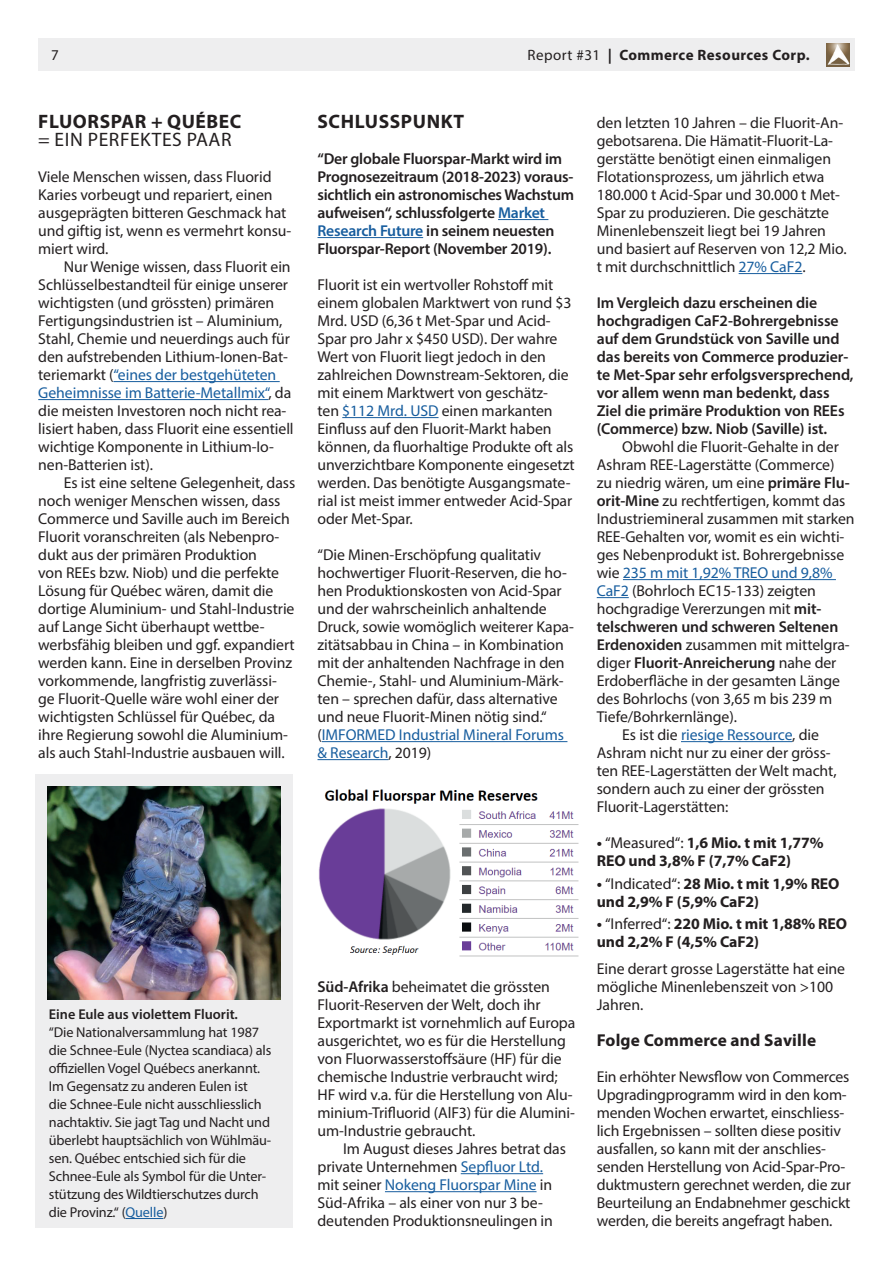
<style>
.page{position:relative;width:893px;height:1263px;background:#fff}
.page>*{position:absolute;margin:0;border:0;box-sizing:border-box;transform-origin:0 0}
.t1{font:700 19.5px "Myriad Pro";letter-spacing:.03em;color:#231f20}
.t2{font:19.5px "Myriad Pro";letter-spacing:.03em;color:#231f20}
.t3{font:700 17.25px "Myriad Pro";letter-spacing:.01em;color:#231f20}
.t4{font:15.75px/18px "Myriad Pro";letter-spacing:-.005em;color:#231f20}
.t5{font:600 15.75px/18px "Myriad Pro";letter-spacing:-.005em;color:#231f20}
.t6{font:700 15.75px/18px "Myriad Pro";letter-spacing:-.005em;color:#231f20}
.t7{font:15.75px "Myriad Pro";letter-spacing:-.005em;color:#175d9e}
.t8{font:700 15px "Myriad Pro";letter-spacing:.03em;color:#231f20}
.t9{font:15px "Myriad Pro";color:#231f20}
.t10{font:14.25px/18px "Myriad Pro";letter-spacing:-.01em;color:#231f20}
.t11{font:600 14.25px "Myriad Pro";color:#231f20}
.s1{font-weight:400}
.s2{color:#175d9e}
.s3{font-weight:600}
.s4{color:#231f20}
</style>
<div class="page">
<hr style="left:113px;top:381px;width:167px;height:1px;background:#175d9e">
<hr style="left:38px;top:399px;width:230px;height:1px;background:#175d9e">
<hr style="left:498px;top:219px;width:50px;height:1px;background:#175d9e">
<hr style="left:317px;top:237px;width:106px;height:1px;background:#175d9e">
<hr style="left:342px;top:417px;width:97px;height:1px;background:#175d9e">
<hr style="left:322px;top:741px;width:245px;height:1px;background:#175d9e">
<hr style="left:317px;top:759px;width:71px;height:1px;background:#175d9e">
<hr style="left:461px;top:1173px;width:82px;height:1px;background:#175d9e">
<hr style="left:385px;top:1191px;width:151px;height:1px;background:#175d9e">
<hr style="left:739px;top:273px;width:63px;height:1px;background:#175d9e">
<hr style="left:623px;top:579px;width:213px;height:1px;background:#175d9e">
<hr style="left:597px;top:597px;width:32px;height:1px;background:#175d9e">
<hr style="left:681px;top:741px;width:111px;height:1px;background:#175d9e">
<div style="left:35px;top:774px;width:258px;height:454px;background:#eeeeef"></div>
<img style="left:318px;top:789px;width:260px;height:168px">
<img style="left:48px;top:787px;width:233px;height:213px">
<hr style="left:125px;top:1218px;width:38px;height:1px;background:#175d9e">
<div style="left:38px;top:38px;width:817px;height:33px;background:#eeeeef"></div>
<img style="left:827px;top:43px;width:22px;height:23px">
<p class="t9" style="left:51px;top:46px;width:9px">7</p>
<p class="t8" style="left:528px;top:47px;width:283px"><span class="s1">Report #31</span> | Commerce Resources Corp.</p>
<p class="t1" style="left:38px;top:110px;width:205px">FLUORSPAR + QUÉBEC</p>
<p class="t2" style="left:38px;top:127px;width:195px">= EIN PERFEKTES PAAR</p>
<p class="t4" style="left:38px;top:167px;width:255px">Viele Menschen wissen, dass Fluorid<br>Karies vorbeugt und repariert, einen ausgeprägten bitteren Geschmack hat und giftig ist, wenn es vermehrt konsu&shy;miert wird.</p>
<p class="t4" style="left:38px;top:257px;width:257px;text-indent:26px">Nur Wenige wissen, dass Fluorit ein Schlüsselbestandteil für einige unserer wichtigsten (und grössten) primären Fertigungsindustrien ist – Aluminium, Stahl, Chemie und neuerdings auch für den aufstrebenden Lithium-Ionen-Bat&shy;teriemarkt (<span class="s2">“eines der bestgehüteten Geheimnisse im Batterie-Metallmix“</span>, da die meisten Investoren noch nicht rea&shy;lisiert haben, dass Fluorit eine essentiell wichtige Komponente in Lithium-Io&shy;nen-Batterien ist).</p>
<p class="t4" style="left:38px;top:473px;width:259px;text-indent:26px">Es ist eine seltene Gelegenheit, dass noch weniger Menschen wissen, dass Commerce und Saville auch im Bereich Fluorit voranschreiten (als Nebenpro&shy;dukt aus der primären Produktion<br>von REEs bzw. Niob) und die perfekte Lösung für Québec wären, damit die dortige Aluminium- und Stahl-Industrie auf Lange Sicht überhaupt wettbe&shy;werbsfähig bleiben und ggf. expandiert werden kann. Eine in derselben Provinz vorkommende, langfristig zuverlässi&shy;ge Fluorit-Quelle wäre wohl einer der wichtigsten Schlüssel für Québec, da ihre Regierung sowohl die Aluminium&shy;als auch Stahl-Industrie ausbauen will.</p>
<p class="t11" style="left:49px;top:1005px;width:191px">Eine Eule aus violettem Fluorit.</p>
<p class="t10" style="left:49px;top:1023px;width:224px">“Die Nationalversammlung hat 1987 die Schnee-Eule (Nyctea scandiaca) als offiziellen Vogel Québecs anerkannt.<br>Im Gegensatz zu anderen Eulen ist<br>die Schnee-Eule nicht ausschliesslich nachtaktiv. Sie jagt Tag und Nacht und überlebt hauptsächlich von Wühlmäu&shy;sen. Québec entschied sich für die Schnee-Eule als Symbol für die Unter&shy;stützung des Wildtierschutzes durch die Provinz.“ (<span class="s2">Quelle</span>)</p>
<p class="t1" style="left:317px;top:110px;width:148px">SCHLUSSPUNKT</p>
<p class="t5" style="left:317px;top:149px;width:258px">“Der globale Fluorspar-Markt wird im Prognosezeitraum (2018-2023) voraus&shy;sichtlich ein astronomisches Wachstum aufweisen“, schlussfolgerte <span class="s2">Market Research Future</span> in seinem neuesten Fluorspar-Report (November 2019).</p>
<p class="t4" style="left:317px;top:275px;width:259px">Fluorit ist ein wertvoller Rohstoff mit einem globalen Marktwert von rund $3<br>Mrd. USD (6,36 t Met-Spar und Acid-Spar pro Jahr x $450 USD). Der wahre Wert von Fluorit liegt jedoch in den zahlreichen Downstream-Sektoren, die mit einem Marktwert von geschätz-<br>ten <span class="s2">$112 Mrd. USD</span> einen markanten Einfluss auf den Fluorit-Markt haben können, da fluorhaltige Produkte oft als unverzichtbare Komponente eingesetzt werden. Das benötigte Ausgangsmate&shy;rial ist meist immer entweder Acid-Spar oder Met-Spar.</p>
<p class="t4" style="left:317px;top:545px;width:258px">“Die Minen-Erschöpfung qualitativ hochwertiger Fluorit-Reserven, die ho&shy;hen Produktionskosten von Acid-Spar und der wahrscheinlich anhaltende Druck, sowie womöglich weiterer Kapa&shy;zitätsabbau in China – in Kombination mit der anhaltenden Nachfrage in den Chemie-, Stahl- und Aluminium-Märk&shy;ten – sprechen dafür, dass alternative und neue Fluorit-Minen nötig sind.“ (<span class="s2">IMFORMED Industrial Mineral Forums &amp; Research</span>, 2019)</p>
<p class="t4" style="left:317px;top:978px;width:259px"><span class="s3">Süd-Afrika</span> beheimatet die grössten Fluorit-Reserven der Welt, doch ihr Exportmarkt ist vornehmlich auf Europa ausgerichtet, wo es für die Herstellung von Fluorwasserstoffsäure (HF) für die chemische Industrie verbraucht wird; HF wird v.a. für die Herstellung von Alu&shy;minium-Trifluorid (AlF3) für die Alumini&shy;um-Industrie gebraucht.</p>
<p class="t4" style="left:317px;top:1140px;width:250px;text-indent:26px">Im August dieses Jahres betrat das private Unternehmen <span class="s2">Sepfluor Ltd. </span>mit seiner <span class="s2">Nokeng Fluorspar Mine</span> in Süd-Afrika – als einer von nur 3 be&shy;deutenden Produktionsneulingen in</p>
<p class="t4" style="left:597px;top:113px;width:251px">den letzten 10 Jahren – die Fluorit-An&shy;gebotsarena. Die Hämatit-Fluorit-La&shy;gerstätte benötigt einen einmaligen Flotationsprozess, um jährlich etwa 180.000 t Acid-Spar und 30.000 t Met-Spar zu produzieren. Die geschätzte Minenlebenszeit liegt bei 19 Jahren und basiert auf Reserven von 12,2 Mio. t mit durchschnittlich <span class="s2">27% CaF2</span>.</p>
<p class="t5" style="left:597px;top:293px;width:258px">Im Vergleich dazu erscheinen die hochgradigen CaF2-Bohrergebnisse auf dem Grundstück von Saville und das bereits von Commerce produzier&shy;te Met-Spar sehr erfolgsversprechend, vor allem wenn man bedenkt, dass Ziel die primäre Produktion von REEs (Commerce) bzw. Niob (Saville) ist.</p>
<p class="t4" style="left:622px;top:437px;width:218px">Obwohl die Fluorit-Gehalte in der</p>
<p class="t4" style="left:597px;top:455px;width:239px">Ashram REE-Lagerstätte (Commerce)</p>
<p class="t4" style="left:597px;top:473px;width:254px">zu niedrig wären, um eine <span class="s3">primäre Flu-</span></p>
<p class="t4" style="left:597px;top:491px;width:250px"><span class="s3">orit-Mine</span> zu rechtfertigen, kommt das</p>
<p class="t4" style="left:597px;top:509px;width:259px">Industriemineral zusammen mit starken</p>
<p class="t4" style="left:597px;top:527px;width:249px">REE-Gehalten vor, womit es ein wichti-</p>
<p class="t4" style="left:597px;top:545px;width:249px">ges Nebenprodukt ist. Bohrergebnisse</p>
<p class="t7" style="left:597px;top:563px;width:237px"><span class="s4">wie</span> 235 m mit 1,92% TREO und 9,8%</p>
<p class="t4" style="left:597px;top:582px;width:221px"><span class="s2">CaF2</span> (Bohrloch EC15-133) zeigten</p>
<p class="t4" style="left:597px;top:600px;width:226px">hochgradige Vererzungen mit <span class="s3">mit-</span></p>
<p class="t5" style="left:597px;top:617px;width:243px">telschweren und schweren Seltenen</p>
<p class="t4" style="left:597px;top:636px;width:255px"><span class="s3">Erdenoxiden</span> zusammen mit mittelgra-</p>
<p class="t5" style="left:597px;top:653px;width:241px"><span class="s1">diger</span> Fluorit-Anreicherung <span class="s1">nahe der</span></p>
<p class="t4" style="left:597px;top:672px;width:245px">Erdoberfläche in der gesamten Länge</p>
<p class="t4" style="left:597px;top:690px;width:237px">des Bohrlochs (von 3,65 m bis 239 m</p>
<p class="t4" style="left:597px;top:708px;width:142px">Tiefe/Bohrkernlänge).</p>
<p class="t7" style="left:622px;top:725px;width:198px"><span class="s4">Es ist die</span> riesige Ressource<span class="s4">, die</span></p>
<p class="t4" style="left:597px;top:744px;width:235px">Ashram nicht nur zu einer der gröss-</p>
<p class="t4" style="left:597px;top:762px;width:241px">ten REE-Lagerstätten der Welt macht,</p>
<p class="t4" style="left:597px;top:780px;width:229px">sondern auch zu einer der grössten</p>
<p class="t4" style="left:597px;top:798px;width:133px">Fluorit-Lagerstätten:</p>
<p class="t6" style="left:597px;top:834px;width:228px">• <span class="s1">“Measured“:</span> 1,6 Mio. t mit 1,77%<br>REO und 3,8% F (7,7% CaF2)</p>
<p class="t6" style="left:597px;top:874px;width:244px">• <span class="s1">“Indicated“:</span> 28 Mio. t mit 1,9% REO und 2,9% F (5,9% CaF2)</p>
<p class="t6" style="left:597px;top:915px;width:252px">• <span class="s1">“Inferred“:</span> 220 Mio. t mit 1,88% REO und 2,2% F (4,5% CaF2)</p>
<p class="t4" style="left:597px;top:960px;width:250px">Eine derart grosse Lagerstätte hat eine mögliche Minenlebenszeit von &gt;100<br>Jahren.</p>
<p class="t3" style="left:597px;top:1030px;width:221px">Folge Commerce and Saville</p>
<p class="t4" style="left:597px;top:1067px;width:256px">Ein erhöhter Newsflow von Commerces Upgradingprogramm wird in den kom&shy;menden Wochen erwartet, einschliess&shy;lich Ergebnissen – sollten diese positiv ausfallen, so kann mit der anschlies&shy;senden Herstellung von Acid-Spar-Pro&shy;duktmustern gerechnet werden, die zur Beurteilung an Endabnehmer geschickt werden, die bereits angefragt haben.</p>
</div>
